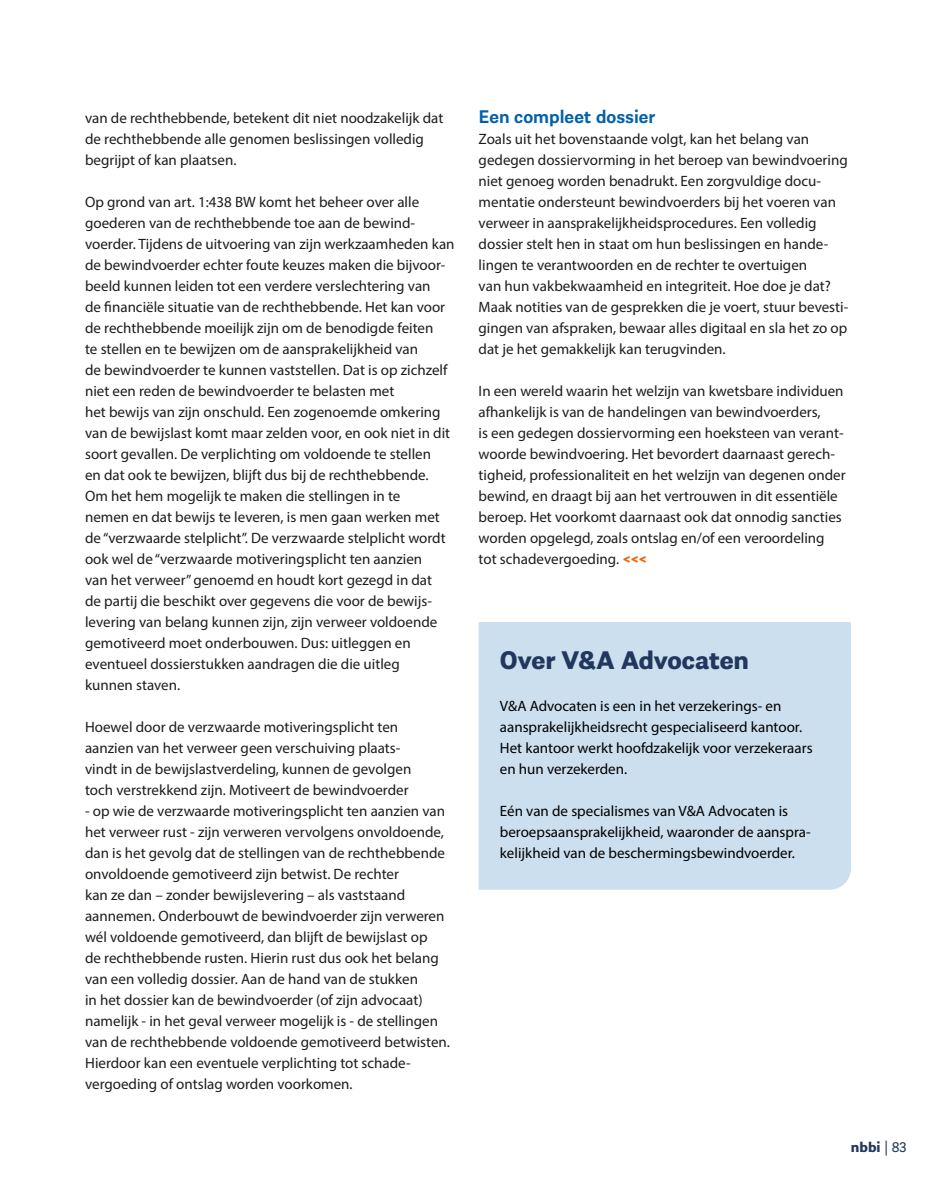
<style>
.page{position:relative;width:936px;height:1191px;background:#fff}
.page>*{position:absolute;margin:0;border:0;box-sizing:border-box;transform-origin:0 0}
.t1{font:700 27px "Almanach";letter-spacing:-.005em;color:#21375d}
.t2{font:600 19.5px "Almanach";color:#0061ac}
.t3{font:15px/21px "Myriad Pro";color:#1d1d1b}
.t4{font:15px/21px "Myriad Pro";color:#000}
.t5{font:700 15px "Almanach";color:#21375d}
.s1{font-family:"Almanach";font-weight:700;color:#ec6400}
.s2{font-weight:400}
</style>
<div class="page">
<div style="left:478px;top:622px;width:372px;height:267px;background:#ccdfee"></div>
<p class="t3" style="left:85px;top:107px;width:360px">van de rechthebbende, betekent dit niet noodzakelijk dat de rechthebbende alle genomen beslissingen volledig begrijpt of kan plaatsen.</p>
<p class="t3" style="left:85px;top:191px;width:371px">Op grond van art. 1:438 BW komt het beheer over alle goederen van de rechthebbende toe aan de bewind&shy;voerder. Tijdens de uitvoering van zijn werkzaamheden kan de bewindvoerder echter foute keuzes maken die bijvoor&shy;beeld kunnen leiden tot een verdere verslechtering van<br>de financiële situatie van de rechthebbende. Het kan voor de rechthebbende moeilijk zijn om de benodigde feiten<br>te stellen en te bewijzen om de aansprakelijkheid van<br>de bewindvoerder te kunnen vaststellen. Dat is op zichzelf niet een reden de bewindvoerder te belasten met<br>het bewijs van zijn onschuld. Een zogenoemde omkering van de bewijslast komt maar zelden voor, en ook niet in dit soort gevallen. De verplichting om voldoende te stellen<br>en dat ook te bewijzen, blijft dus bij de rechthebbende.<br>Om het hem mogelijk te maken die stellingen in te<br>nemen en dat bewijs te leveren, is men gaan werken met de “verzwaarde stelplicht”. De verzwaarde stelplicht wordt ook wel de “verzwaarde motiveringsplicht ten aanzien<br>van het verweer” genoemd en houdt kort gezegd in dat<br>de partij die beschikt over gegevens die voor de bewijs&shy;levering van belang kunnen zijn, zijn verweer voldoende gemotiveerd moet onderbouwen. Dus: uitleggen en eventueel dossierstukken aandragen die die uitleg<br>kunnen staven.</p>
<p class="t3" style="left:85px;top:716px;width:328px">Hoewel door de verzwaarde motiveringsplicht ten aanzien van het verweer geen verschuiving plaats&shy;vindt in de bewijslastverdeling, kunnen de gevolgen toch verstrekkend zijn. Motiveert de bewindvoerder</p>
<p class="t3" style="left:85px;top:800px;width:366px">- op wie de verzwaarde motiveringsplicht ten aanzien van het verweer rust - zijn verweren vervolgens onvoldoende, dan is het gevolg dat de stellingen van de rechthebbende onvoldoende gemotiveerd zijn betwist. De rechter<br>kan ze dan – zonder bewijslevering – als vaststaand aannemen. Onderbouwt de bewindvoerder zijn verweren wél voldoende gemotiveerd, dan blijft de bewijslast op<br>de rechthebbende rusten. Hierin rust dus ook het belang van een volledig dossier. Aan de hand van de stukken<br>in het dossier kan de bewindvoerder (of zijn advocaat) namelijk - in het geval verweer mogelijk is - de stellingen van de rechthebbende voldoende gemotiveerd betwisten.<br>Hierdoor kan een eventuele verplichting tot schade&shy;vergoeding of ontslag worden voorkomen.</p>
<h2 class="t2" style="left:478px;top:102px;width:178px">Een compleet dossier</h2>
<p class="t3" style="left:478px;top:128px;width:371px">Zoals uit het bovenstaande volgt, kan het belang van gedegen dossiervorming in het beroep van bewindvoering niet genoeg worden benadrukt. Een zorgvuldige docu&shy;mentatie ondersteunt bewindvoerders bij het voeren van verweer in aansprakelijkheidsprocedures. Een volledig dossier stelt hen in staat om hun beslissingen en hande&shy;lingen te verantwoorden en de rechter te overtuigen<br>van hun vakbekwaamheid en integriteit. Hoe doe je dat?<br>Maak notities van de gesprekken die je voert, stuur bevesti&shy;gingen van afspraken, bewaar alles digitaal en sla het zo op dat je het gemakkelijk kan terugvinden.</p>
<p class="t3" style="left:478px;top:380px;width:368px">In een wereld waarin het welzijn van kwetsbare individuen afhankelijk is van de handelingen van bewindvoerders,<br>is een gedegen dossiervorming een hoeksteen van verant&shy;woorde bewindvoering. Het bevordert daarnaast gerech&shy;tigheid, professionaliteit en het welzijn van degenen onder bewind, en draagt bij aan het vertrouwen in dit essentiële beroep. Het voorkomt daarnaast ook dat onnodig sancties worden opgelegd, zoals ontslag en/of een veroordeling tot schadevergoeding. <span class="s1">&lt;&lt;&lt;</span></p>
<h1 class="t1" style="left:500px;top:639px;width:251px">Over V&amp;A Advocaten</h1>
<p class="t4" style="left:500px;top:695px;width:314px">V&amp;A Advocaten is een in het verzekerings- en aansprakelijkheidsrecht gespecialiseerd kantoor.<br>Het kantoor werkt hoofdzakelijk voor verzekeraars en hun verzekerden.</p>
<p class="t4" style="left:500px;top:800px;width:311px">Eén van de specialismes van V&amp;A Advocaten is beroepsaansprakelijkheid, waaronder de aanspra&shy;kelijkheid van de beschermingsbewindvoerder.</p>
<p class="t5" style="left:850px;top:1135px;width:57px">nbbi <span class="s2">| 83</span></p>
</div>
